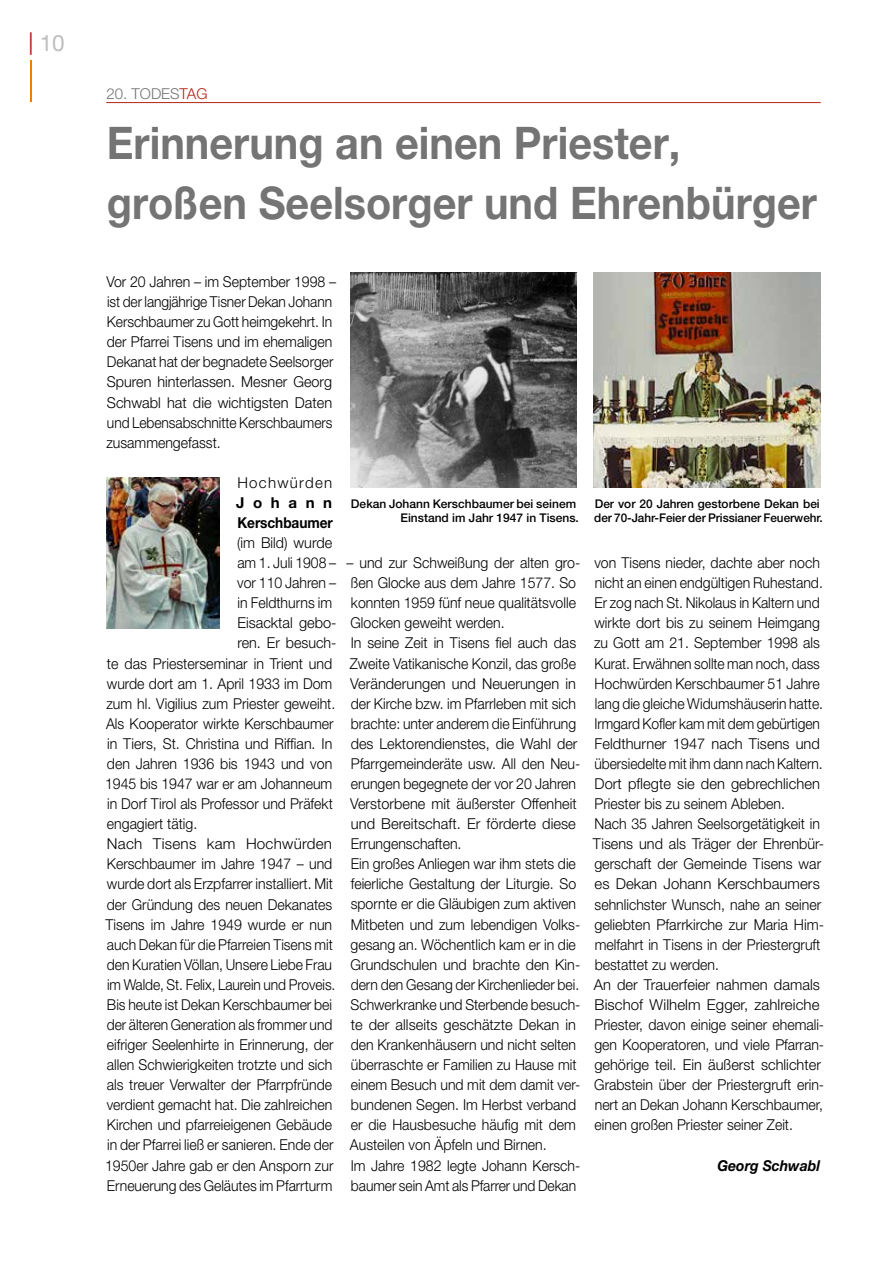
<style>
.page{position:relative;width:893px;height:1263px;background:#fff}
.page>*{position:absolute;margin:0;border:0;box-sizing:border-box;transform-origin:0 0}
.t1{font:700 45px/60px "Helvetica Neue LT Pro";color:#757474;scale:.92 1}
.t2{font:22.5px "Helvetica Neue LT Pro";color:#bebebe}
.t3{font:300 15px/20.1px "Helvetica Neue LT Pro";color:#000;scale:.94 1}
.t4{font:300 15px "Helvetica Neue LT Pro";color:#000;scale:.93 1}
.t5{font:300 15px "Helvetica Neue LT Pro";color:#000;scale:.95 1}
.t6{font:300 15px "Helvetica Neue LT Pro";color:#000}
.t7{font:300 15px "Helvetica Neue LT Pro";color:#000;scale:.92 1}
.t8{font:700 15px/20.1px "Helvetica Neue LT Pro";letter-spacing:-.005em;color:#000}
.t9{font:italic 700 15px "Helvetica Neue LT Pro";color:#000;scale:.94 1}
.t10{font:300 15px "Helvetica Neue LT Pro";color:#757474}
.t11{font:300 15px "Helvetica Neue LT Pro";letter-spacing:.085em;color:#000}
.t12{font:500 12px/14.4px "Helvetica Neue LT Pro";color:#000;text-align:right}
.s1{color:#b12417}
</style>
<div class="page">
<hr style="left:106px;top:102px;width:715px;height:1px;background:#b12417">
<img style="left:594px;top:273px;width:227px;height:215px">
<img style="left:106px;top:478px;width:114px;height:150px">
<img style="left:350px;top:273px;width:227px;height:215px">
<hr style="left:30px;top:60px;width:2px;height:41px;background:#ef7d00">
<h2 class="t2" style="left:28px;top:30px;width:38px"><span class="s1">|</span> 10</h2>
<p class="t10" style="left:107px;top:85px;width:102px">20. TODES<span class="s1">TAG</span></p>
<h1 class="t1" style="left:107px;top:112px;width:773px">Erinnerung an einen Priester, großen Seelsorger und Ehrenbürger</h1>
<p class="t3" style="left:106px;top:271px;width:246px">Vor 20 Jahren – im September 1998 – ist der langjährige Tisner Dekan Johann Kerschbaumer zu Gott heimgekehrt. In der Pfarrei Tisens und im ehemaligen Dekanat hat der begnadete Seelsorger Spuren hinterlassen. Mesner Georg Schwabl hat die wichtigsten Daten und Lebensabschnitte Kerschbaumers zusammengefasst.</p>
<p class="t11" style="left:237px;top:473px;width:96px">Hochwürden</p>
<p class="t8" style="left:236px;top:492px;width:98px">Johann<br>Kerschbaumer</p>
<p class="t5" style="left:237px;top:533px;width:102px">(im Bild) wurde</p>
<p class="t4" style="left:237px;top:554px;width:108px">am 1. Juli 1908 –</p>
<p class="t3" style="left:237px;top:572px;width:107px">vor 110 Jahren –</p>
<p class="t3" style="left:238px;top:593px;width:102px">in Feldthurns im</p>
<p class="t6" style="left:237px;top:614px;width:101px">Eisacktal gebo-</p>
<p class="t5" style="left:238px;top:634px;width:106px">ren. Er besuch-</p>
<p class="t5" style="left:107px;top:654px;width:239px">te das Priesterseminar in Trient und</p>
<p class="t3" style="left:107px;top:673px;width:241px">wurde dort am 1. April 1933 im Dom</p>
<p class="t3" style="left:106px;top:693px;width:245px">zum hl. Vigilius zum Priester geweiht.</p>
<p class="t3" style="left:106px;top:713px;width:243px">Als Kooperator wirkte Kerschbaumer</p>
<p class="t5" style="left:107px;top:734px;width:239px">in Tiers, St. Christina und Riffian. In</p>
<p class="t3" style="left:107px;top:753px;width:241px">den Jahren 1936 bis 1943 und von</p>
<p class="t3" style="left:105px;top:773px;width:243px">1945 bis 1947 war er am Johanneum</p>
<p class="t3" style="left:107px;top:793px;width:242px">in Dorf Tirol als Professor und Präfekt</p>
<p class="t3" style="left:107px;top:813px;width:98px">engagiert tätig.</p>
<p class="t6" style="left:107px;top:835px;width:227px">Nach Tisens kam Hochwürden</p>
<p class="t3" style="left:107px;top:854px;width:241px">Kerschbaumer im Jahre 1947 – und</p>
<p class="t3" style="left:107px;top:874px;width:242px">wurde dort als Erzpfarrer installiert. Mit</p>
<p class="t3" style="left:107px;top:894px;width:241px">der Gründung des neuen Dekanates</p>
<p class="t3" style="left:105px;top:914px;width:243px">Tisens im Jahre 1949 wurde er nun</p>
<p class="t4" style="left:107px;top:935px;width:244px">auch Dekan für die Pfarreien Tisens mit</p>
<p class="t4" style="left:107px;top:955px;width:244px">den Kuratien Völlan, Unsere Liebe Frau</p>
<p class="t7" style="left:107px;top:975px;width:250px">im Walde, St. Felix, Laurein und Proveis.</p>
<p class="t3" style="left:107px;top:994px;width:241px">Bis heute ist Dekan Kerschbaumer bei</p>
<p class="t4" style="left:107px;top:1015px;width:244px">der älteren Generation als frommer und</p>
<p class="t3" style="left:107px;top:1034px;width:243px">eifriger Seelenhirte in Erinnerung, der</p>
<p class="t3" style="left:107px;top:1054px;width:241px">allen Schwierigkeiten trotzte und sich</p>
<p class="t3" style="left:107px;top:1074px;width:241px">als treuer Verwalter der Pfarrpfründe</p>
<p class="t3" style="left:107px;top:1094px;width:241px">verdient gemacht hat. Die zahlreichen</p>
<p class="t3" style="left:107px;top:1115px;width:241px">Kirchen und pfarreieigenen Gebäude</p>
<p class="t3" style="left:107px;top:1135px;width:242px">in der Pfarrei ließ er sanieren. Ende der</p>
<p class="t3" style="left:105px;top:1155px;width:245px">1950er Jahre gab er den Ansporn zur</p>
<p class="t4" style="left:107px;top:1176px;width:244px">Erneuerung des Geläutes im Pfarrturm</p>
<p class="t12" style="left:351px;top:496px;width:229px">Dekan Johann Kerschbaumer bei seinem<br>Einstand im Jahr 1947 in Tisens.</p>
<p class="t12" style="left:594px;top:496px;width:230px;text-align:left">Der vor 20 Jahren gestorbene Dekan bei der 70-Jahr-Feier der Prissianer Feuerwehr.</p>
<p class="t3" style="left:346px;top:552px;width:250px">– und zur Schweißung der alten gro&shy;ßen Glocke aus dem Jahre 1577. So konnten 1959 fünf neue qualitätsvolle Glocken geweiht werden.<br>In seine Zeit in Tisens fiel auch das Zweite Vatikanische Konzil, das große Veränderungen und Neuerungen in der Kirche bzw. im Pfarrleben mit sich brachte: unter anderem die Einführung des Lektorendienstes, die Wahl der Pfarrgemeinderäte usw. All den Neu&shy;erungen begegnete der vor 20 Jahren Verstorbene mit äußerster Offenheit und Bereitschaft. Er förderte diese Errungenschaften.<br>Ein großes Anliegen war ihm stets die feierliche Gestaltung der Liturgie. So spornte er die Gläubigen zum aktiven Mitbeten und zum lebendigen Volks&shy;gesang an. Wöchentlich kam er in die Grundschulen und brachte den Kin&shy;dern den Gesang der Kirchenlieder bei.<br>Schwerkranke und Sterbende besuch&shy;te der allseits geschätzte Dekan in den Krankenhäusern und nicht selten überraschte er Familien zu Hause mit einem Besuch und mit dem damit ver&shy;bundenen Segen. Im Herbst verband er die Hausbesuche häufig mit dem Austeilen von Äpfeln und Birnen.<br>Im Jahre 1982 legte Johann Kersch&shy;baumer sein Amt als Pfarrer und Dekan</p>
<p class="t3" style="left:593px;top:552px;width:248px">von Tisens nieder, dachte aber noch nicht an einen endgültigen Ruhestand.<br>Er zog nach St. Nikolaus in Kaltern und wirkte dort bis zu seinem Heimgang zu Gott am 21. September 1998 als Kurat. Erwähnen sollte man noch, dass Hochwürden Kerschbaumer 51 Jahre lang die gleiche Widumshäuserin hatte.<br>Irmgard Kofler kam mit dem gebürtigen Feldthurner 1947 nach Tisens und übersiedelte mit ihm dann nach Kaltern.<br>Dort pflegte sie den gebrechlichen Priester bis zu seinem Ableben.<br>Nach 35 Jahren Seelsorgetätigkeit in Tisens und als Träger der Ehrenbür&shy;gerschaft der Gemeinde Tisens war es Dekan Johann Kerschbaumers sehnlichster Wunsch, nahe an seiner geliebten Pfarrkirche zur Maria Him&shy;melfahrt in Tisens in der Priestergruft bestattet zu werden.<br>An der Trauerfeier nahmen damals Bischof Wilhelm Egger, zahlreiche Priester, davon einige seiner ehemali&shy;gen Kooperatoren, und viele Pfarran&shy;gehörige teil. Ein äußerst schlichter Grabstein über der Priestergruft erin&shy;nert an Dekan Johann Kerschbaumer, einen großen Priester seiner Zeit.</p>
<p class="t9" style="left:717px;top:1156px;width:111px">Georg Schwabl</p>
</div>
